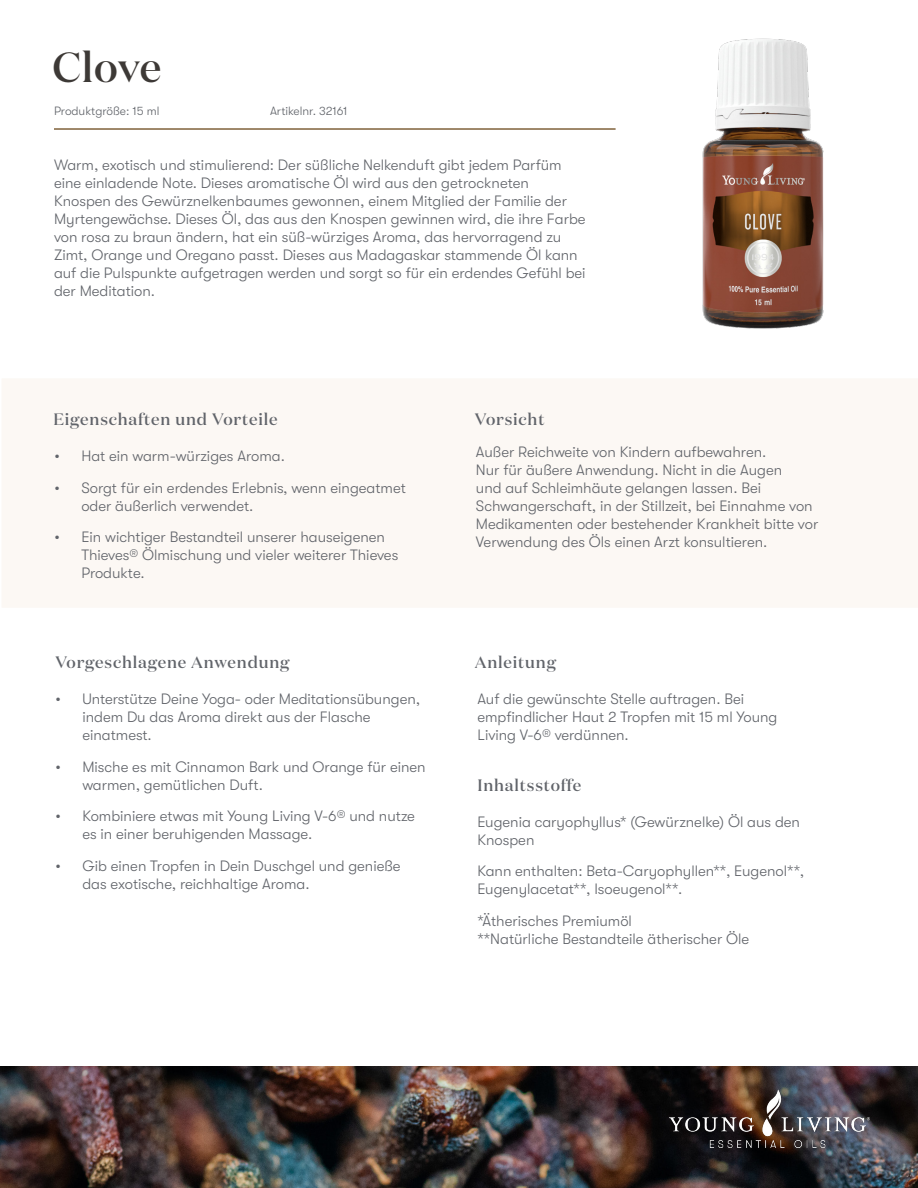
<style>
.page{position:relative;width:918px;height:1188px;background:#fff}
.page>*{position:absolute;margin:0;border:0;box-sizing:border-box;transform-origin:0 0}
.t1{font:500 42px "Domaine Display";letter-spacing:.01em;color:#3d3936}
.t2{font:500 16.5px "Domaine Display";letter-spacing:.05em;color:#61646a}
.t3{font:300 15px/18px "GT Walsheim Pro";color:#61646a}
.t4{font:300 12px "GT Walsheim Pro";color:#61646a}
</style>
<div class="page">
<img style="left:0;top:1067px;width:918px;height:121px">
<div style="left:2px;top:379px;width:916px;height:228px;background:#fcf8f4"></div>
<img style="left:669px;top:1090px;width:201px;height:58px">
<hr style="left:54px;top:128px;width:562px;height:2px;background:#80623b">
<img style="left:703px;top:39px;width:121px;height:289px">
<h1 class="t1" style="left:52px;top:40px;width:110px">Clove</h1>
<p class="t4" style="left:54px;top:104px;width:107px">Produktgröße: 15 ml</p>
<p class="t4" style="left:270px;top:104px;width:79px">Artikelnr. 32161</p>
<p class="t3" style="left:54px;top:156px;width:533px">Warm, exotisch und stimulierend: Der süßliche Nelkenduft gibt jedem Parfüm eine einladende Note. Dieses aromatische Öl wird aus den getrockneten Knospen des Gewürznelkenbaumes gewonnen, einem Mitglied der Familie der Myrtengewächse. Dieses Öl, das aus den Knospen gewinnen wird, die ihre Farbe von rosa zu braun ändern, hat ein süß-würziges Aroma, das hervorragend zu Zimt, Orange und Oregano passt. Dieses aus Madagaskar stammende Öl kann auf die Pulspunkte aufgetragen werden und sorgt so für ein erdendes Gefühl bei der Meditation.</p>
<p class="t2" style="left:53px;top:409px;width:226px">Eigenschaften und Vorteile</p>
<p class="t2" style="left:475px;top:409px;width:71px">Vorsicht</p>
<p class="t3" style="left:54px;top:447px;width:232px">• Hat ein warm-würziges Aroma.</p>
<p class="t3" style="left:81px;top:479px;width:326px;text-indent:-27px">• Sorgt für ein erdendes Erlebnis, wenn eingeatmet oder äußerlich verwendet.</p>
<p class="t3" style="left:81px;top:528px;width:318px;text-indent:-27px">• Ein wichtiger Bestandteil unserer hauseigenen<br>Thieves® Ölmischung und vieler weiterer Thieves<br>Produkte.</p>
<p class="t2" style="left:55px;top:652px;width:236px">Vorgeschlagene Anwendung</p>
<p class="t3" style="left:82px;top:690px;width:339px;text-indent:-27px">• Unterstütze Deine Yoga- oder Meditationsübungen, indem Du das Aroma direkt aus der Flasche einatmest.</p>
<p class="t3" style="left:82px;top:758px;width:345px;text-indent:-27px">• Mische es mit Cinnamon Bark und Orange für einen warmen, gemütlichen Duft.</p>
<p class="t3" style="left:82px;top:807px;width:334px;text-indent:-27px">• Kombiniere etwas mit Young Living V-6® und nutze es in einer beruhigenden Massage.</p>
<p class="t3" style="left:82px;top:857px;width:320px;text-indent:-27px">• Gib einen Tropfen in Dein Duschgel und genieße das exotische, reichhaltige Aroma.</p>
<p class="t3" style="left:476px;top:443px;width:344px">Außer Reichweite von Kindern aufbewahren.<br>Nur für äußere Anwendung. Nicht in die Augen<br>und auf Schleimhäute gelangen lassen. Bei Schwangerschaft, in der Stillzeit, bei Einnahme von Medikamenten oder bestehender Krankheit bitte vor Verwendung des Öls einen Arzt konsultieren.</p>
<p class="t2" style="left:475px;top:652px;width:82px">Anleitung</p>
<p class="t3" style="left:477px;top:690px;width:302px">Auf die gewünschte Stelle auftragen. Bei empfindlicher Haut 2 Tropfen mit 15 ml Young<br>Living V-6® verdünnen.</p>
<p class="t2" style="left:477px;top:774px;width:106px">Inhaltsstoffe</p>
<p class="t3" style="left:477px;top:813px;width:324px">Eugenia caryophyllus* (Gewürznelke) Öl aus den<br>Knospen</p>
<p class="t3" style="left:477px;top:862px;width:328px">Kann enthalten: Beta-Caryophyllen**, Eugenol**,<br>Eugenylacetat**, Isoeugenol**.</p>
<p class="t3" style="left:477px;top:912px;width:273px">*Ätherisches Premiumöl<br>**Natürliche Bestandteile ätherischer Öle</p>
</div>
